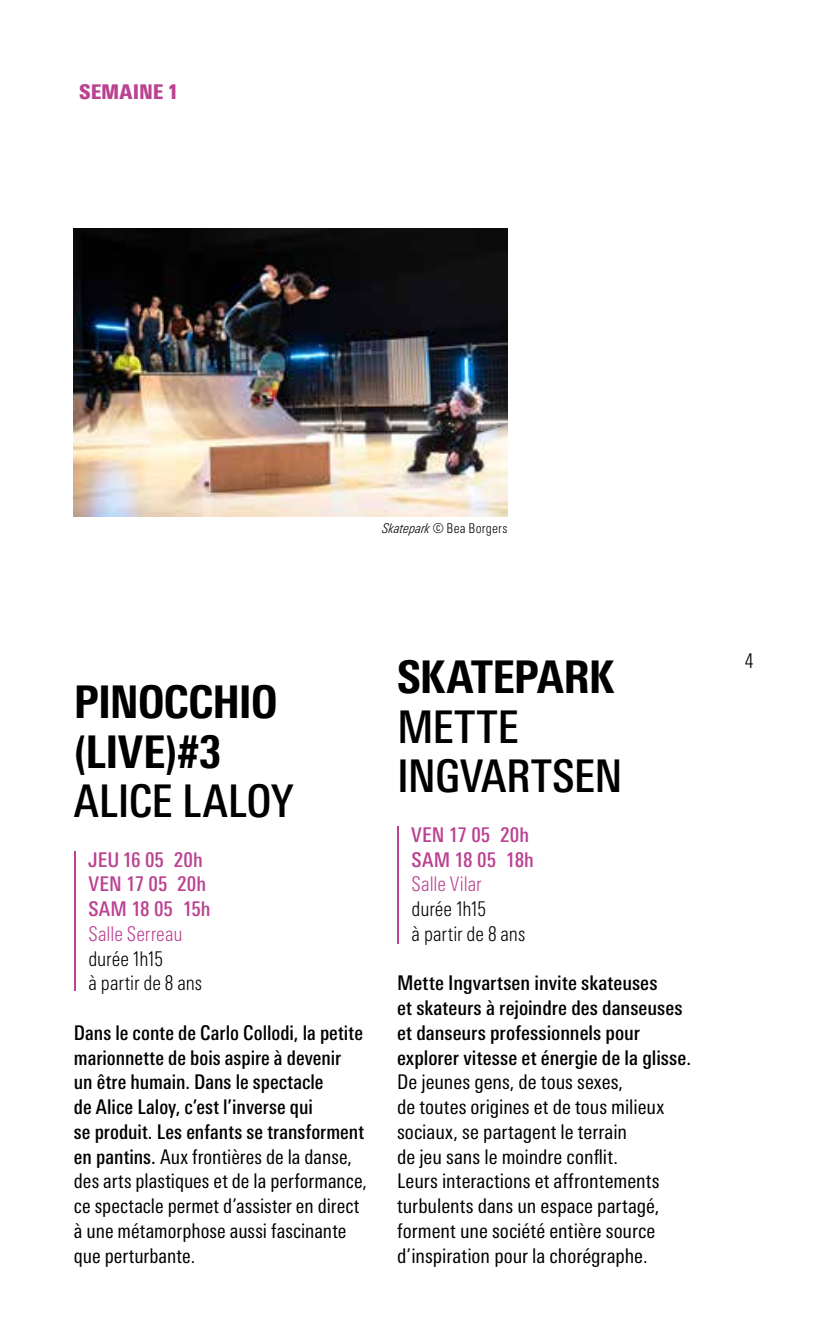
<style>
.page{position:relative;width:817px;height:1337px;background:#fff}
.page>*{position:absolute;margin:0;border:0;box-sizing:border-box;transform-origin:0 0}
.t1{font:800 condensed 45px/49.5px "Univers Next Pro";letter-spacing:-.015em;color:#000}
.t2{font:500 condensed 45px/49.5px "Univers Next Pro";letter-spacing:-.01em;color:#000}
.t3{font:500 condensed 20.25px/24.8px "Univers Next Pro";color:#000}
.t4{font:condensed 20.25px/24.8px "Univers Next Pro";color:#000}
.t5{font:500 condensed 20.25px/24.8px "Univers Next Pro";letter-spacing:.005em;color:#bb4191}
.t6{font:300 condensed 20.25px/24.8px "Univers Next Pro";letter-spacing:-.005em;color:#000}
.t7{font:300 condensed 20.25px "Univers Next Pro";color:#bb4191}
.t8{font:900 condensed 20.25px "Univers Next Pro";letter-spacing:-.005em;color:#bb4191}
.t9{font:300 condensed 13.5px "Univers Next Pro";letter-spacing:.02em;color:#000}
.s1{font-style:italic}
.s2{font-weight:400}
</style>
<div class="page">
<hr style="left:74px;top:851px;width:2px;height:140px;background:#bb4191">
<hr style="left:397px;top:826px;width:1px;height:117px;background:#bb4191">
<img style="left:74px;top:229px;width:433px;height:287px">
<p class="t8" style="left:79px;top:79px;width:100px">SEMAINE 1</p>
<p class="t9" style="left:382px;top:520px;width:126px"><span class="s1">Skatepark</span> © Bea Borgers</p>
<h1 class="t1" style="left:74px;top:677px;width:205px">PINOCCHIO (LIVE)#3</h1>
<h1 class="t2" style="left:74px;top:776px;width:221px">ALICE LALOY</h1>
<p class="t5" style="left:88px;top:847px;width:124px">JEU 16 05 20h<br>VEN 17 05 20h<br>SAM 18 05 15h</p>
<p class="t7" style="left:88px;top:922px;width:96px">Salle Serreau</p>
<p class="t6" style="left:88px;top:946px;width:115px">durée 1h15<br>à partir de 8 ans</p>
<p class="t3" style="left:74px;top:1020px;width:294px">Dans le conte de Carlo Collodi, la petite marionnette de bois aspire à devenir<br>un être humain. Dans le spectacle<br>de Alice Laloy, c’est l’inverse qui<br>se produit. Les enfants se transforment en pantins. <span class="s2">Aux frontières de la danse, des arts plastiques et de la performance, ce spectacle permet d’assister en direct à une métamorphose aussi fascinante que perturbante.</span></p>
<h1 class="t1" style="left:397px;top:652px;width:219px">SKATEPARK</h1>
<h1 class="t2" style="left:397px;top:701px;width:227px">METTE<br>INGVARTSEN</h1>
<p class="t5" style="left:411px;top:822px;width:124px">VEN 17 05 20h<br>SAM 18 05 18h</p>
<p class="t7" style="left:411px;top:872px;width:72px">Salle Vilar</p>
<p class="t6" style="left:411px;top:896px;width:115px">durée 1h15<br>à partir de 8 ans</p>
<p class="t3" style="left:397px;top:970px;width:295px">Mette Ingvartsen invite skateuses<br>et skateurs à rejoindre des danseuses et danseurs professionnels pour explorer vitesse et énergie de la glisse.</p>
<p class="t4" style="left:397px;top:1069px;width:268px">De jeunes gens, de tous sexes,<br>de toutes origines et de tous milieux sociaux, se partagent le terrain<br>de jeu sans le moindre conflit.<br>Leurs interactions et affrontements turbulents dans un espace partagé, forment une société entière source d’inspiration pour la chorégraphe.</p>
<p class="t6" style="left:744px;top:649px;width:10px">4</p>
</div>
